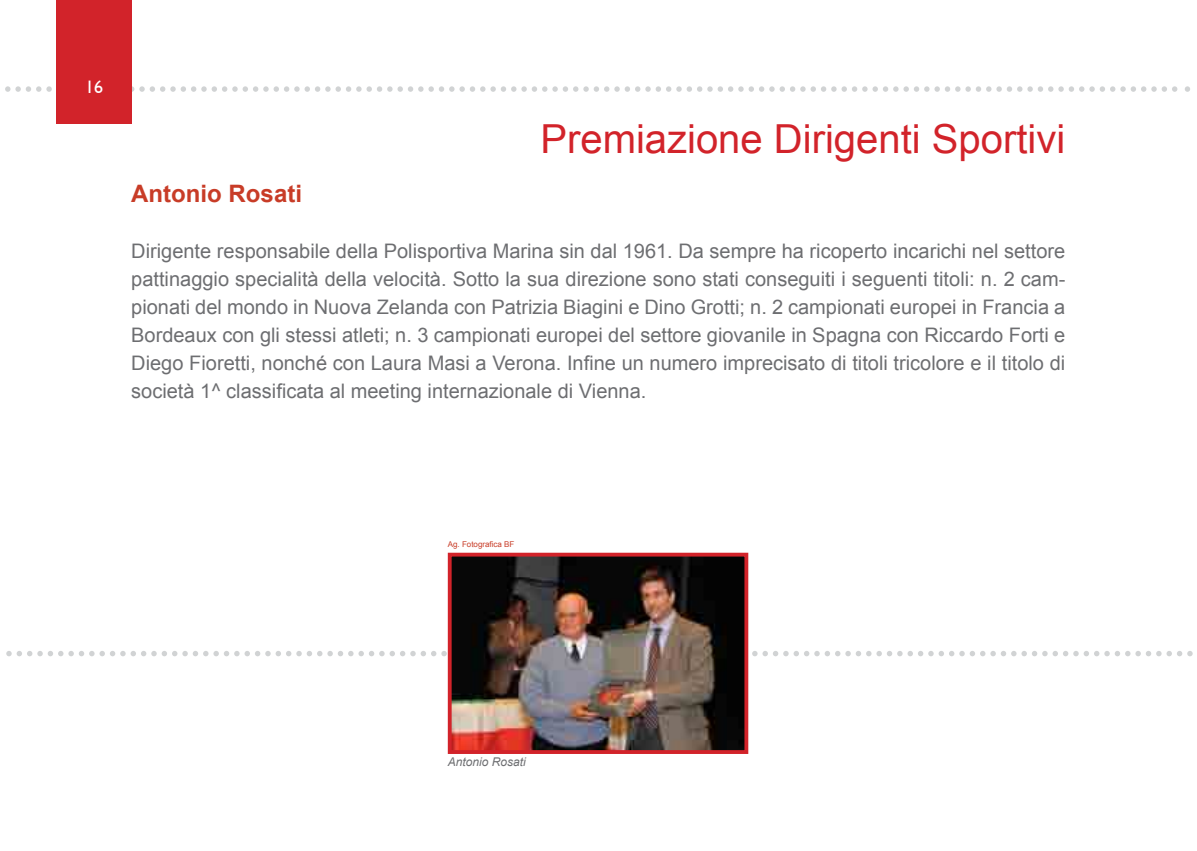
<style>
.page{position:relative;width:1197px;height:851px;background:#fff}
.page>*{position:absolute;margin:0;border:0;box-sizing:border-box;transform-origin:0 0}
.t1{font:40px "Arial";color:#d2232a}
.t2{font:700 24px "Arial";color:#c83c27}
.t3{font:20px/28px "Arial";color:#6d6e71;text-align:justify}
.t4{font:18px "Humanist 521 BT";color:#fff}
.t5{font:italic 12px "Arial";color:#6d6e71}
.t6{font:8px "Arial";color:#c83c27}
</style>
<div class="page">
<svg style="left:1185px;top:86px;width:4px;height:6px"></svg>
<svg style="left:5px;top:86px;width:1172px;height:6px"></svg>
<div style="left:57px;top:0;width:75px;height:124px;background:#d2232a"></div>
<svg style="left:6px;top:650px;width:1186px;height:6px"></svg>
<img style="left:453px;top:557px;width:290px;height:191px">
<div style="left:448px;top:552px;width:300px;height:201px;border:4px solid #d2232a"></div>
<p class="t4" style="left:85px;top:76px;width:20px">16</p>
<p class="t2" style="left:131px;top:178px;width:172px">Antonio Rosati</p>
<h1 class="t1" style="left:540px;top:113px;width:526px">Premiazione Dirigenti Sportivi</h1>
<p class="t3" style="left:131px;top:237px;width:935px">Dirigente responsabile della Polisportiva Marina sin dal 1961. Da sempre ha ricoperto incarichi nel settore pattinaggio specialità della velocità. Sotto la sua direzione sono stati conseguiti i seguenti titoli: n. 2 cam&shy;pionati del mondo in Nuova Zelanda con Patrizia Biagini e Dino Grotti; n. 2 campionati europei in Francia a Bordeaux con gli stessi atleti; n. 3 campionati europei del settore giovanile in Spagna con Riccardo Forti e Diego Fioretti, nonché con Laura Masi a Verona. Infine un numero imprecisato di titoli tricolore e il titolo di società 1^ classificata al meeting internazionale di Vienna.</p>
<p class="t6" style="left:448px;top:539px;width:68px">Ag. Fotografica BF</p>
<p class="t5" style="left:448px;top:753px;width:80px">Antonio Rosati</p>
</div>
